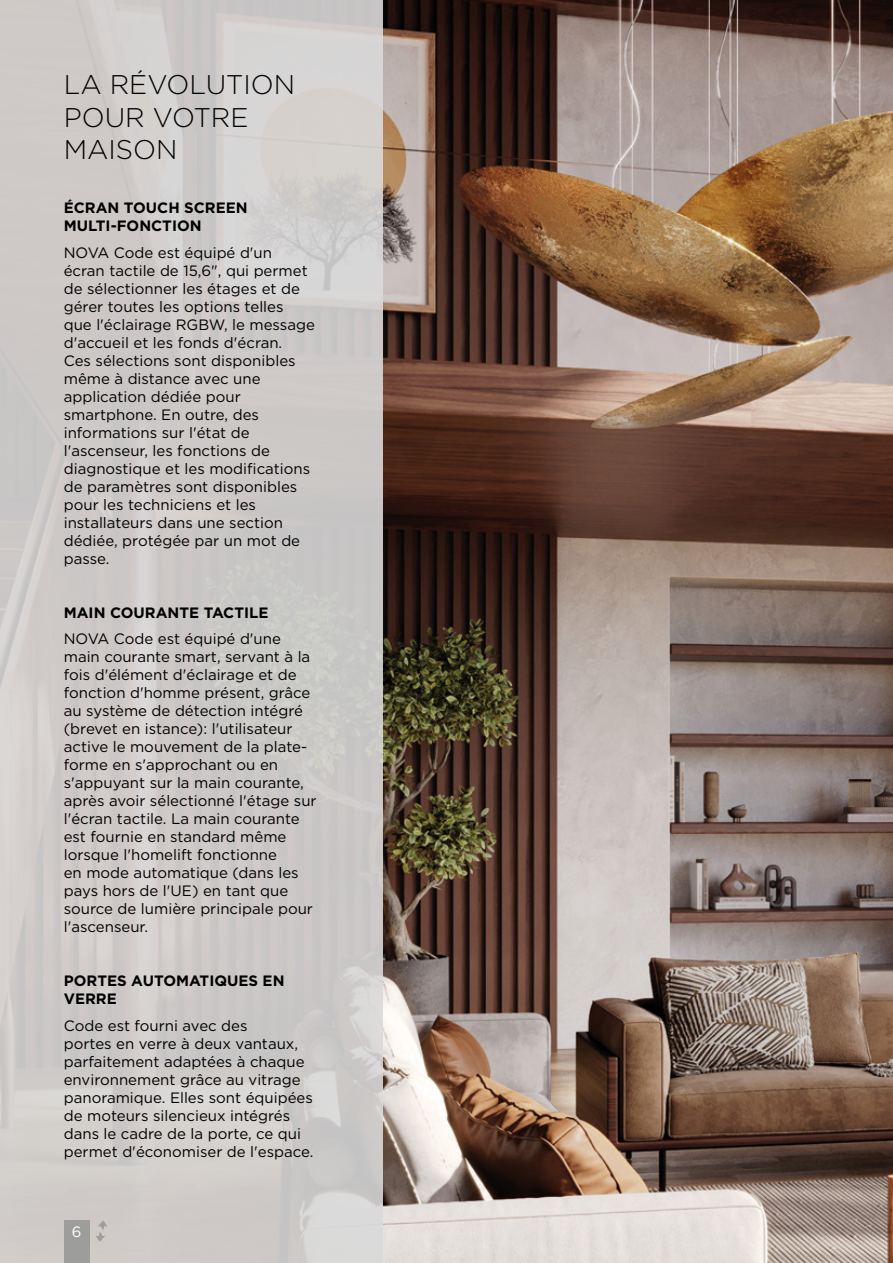
<style>
.page{position:relative;width:893px;height:1263px;background:#fff}
.page>*{position:absolute;margin:0;border:0;box-sizing:border-box;transform-origin:0 0}
.t1{font:300 27px/32.4px "Gotham";color:#000}
.t2{font:15px/18px "Gotham";color:#000}
.t3{font:700 15px/18px "Gotham";color:#000}
.t4{font:15px "Gotham";color:#fff}
</style>
<div class="page">
<img style="left:383px;top:0;width:510px;height:1263px">
<div style="left:0;top:0;width:383px;height:1263px;background:linear-gradient(to right,#cfcbc9,#cdcbca)"></div>
<div style="left:64px;top:1220px;width:25px;height:43px;background:#9d9d9c"></div>
<svg style="left:96px;top:1220px;width:11px;height:22px"></svg>
<h1 class="t1" style="left:64px;top:68px;width:233px">LA RÉVOLUTION<br>POUR VOTRE<br>MAISON</h1>
<p class="t3" style="left:64px;top:199px;width:185px">ÉCRAN TOUCH SCREEN<br>MULTI-FONCTION</p>
<p class="t2" style="left:64px;top:243px;width:253px">NOVA Code est équipé d'un écran tactile de 15,6", qui permet de sélectionner les étages et de gérer toutes les options telles que l'éclairage RGBW, le message d'accueil et les fonds d'écran.<br>Ces sélections sont disponibles même à distance avec une application dédiée pour smartphone. En outre, des informations sur l'état de l'ascenseur, les fonctions de diagnostique et les modifications de paramètres sont disponibles pour les techniciens et les installateurs dans une section dédiée, protégée par un mot de passe.</p>
<p class="t3" style="left:64px;top:603px;width:206px">MAIN COURANTE TACTILE</p>
<p class="t2" style="left:64px;top:629px;width:254px">NOVA Code est équipé d'une main courante smart, servant à la fois d'élément d'éclairage et de fonction d'homme présent, grâce au système de détection intégré (brevet en istance): l'utilisateur active le mouvement de la plate&shy;forme en s'approchant ou en s'appuyant sur la main courante, après avoir sélectionné l'étage sur l'écran tactile. La main courante est fournie en standard même lorsque l'homelift fonctionne<br>en mode automatique (dans les pays hors de l'UE) en tant que source de lumière principale pour l'ascenseur.</p>
<p class="t3" style="left:64px;top:972px;width:222px">PORTES AUTOMATIQUES EN<br>VERRE</p>
<p class="t2" style="left:64px;top:1016px;width:251px">Code est fourni avec des<br>portes en verre à deux vantaux, parfaitement adaptées à chaque environnement grâce au vitrage panoramique. Elles sont équipées de moteurs silencieux intégrés dans le cadre de la porte, ce qui permet d'économiser de l'espace.</p>
<p class="t4" style="left:72px;top:1222px;width:11px">6</p>
</div>
